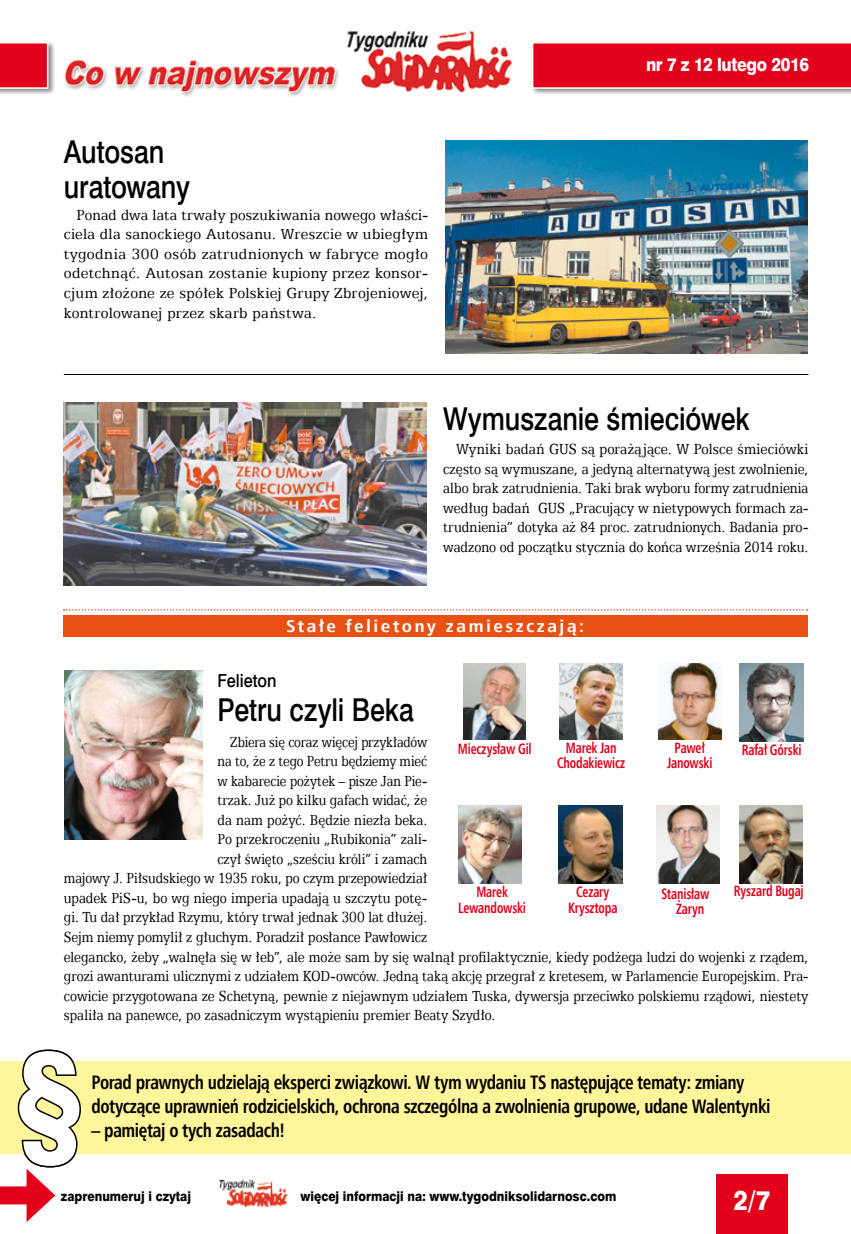
<style>
.page{position:relative;width:851px;height:1234px;background:#fff}
.page>*{position:absolute;margin:0;border:0;box-sizing:border-box;transform-origin:0 0}
.t1{font:31.5px/34.5px "Swis 721 Md EU";letter-spacing:-.005em;color:#000;scale:.85 1}
.t2{font:27px "Swis 721 Hv EU";color:#fff;scale:.9 1}
.t3{font:700 21px/24px "Humnst 777 Cn EU";letter-spacing:.01em;color:#000;text-align:justify;scale:.83 1}
.t4{font:700 19.5px/24px "Humnst 777 Cn EU";letter-spacing:-.02em;color:#000;scale:.91 1}
.t5{font:18.3px "Swis 721 Hv EU";letter-spacing:-.02em;color:#fff;scale:.9 1}
.t6{font:18px "Swis 721 Md EU";letter-spacing:-.005em;color:#000;scale:.9 1}
.t7{font:700 17.1px "Humnst 777 Cn EU";letter-spacing:.12em;color:#fff;scale:1.16 1}
.t8{font:16.5px "Egyptian 505 EU";color:#000;scale:.84 1}
.t9{font:16.5px/19.5px "Egyptian 505 EU";color:#000;text-align:justify;scale:.88 1}
.t10{font:16.5px "Egyptian 505 EU";color:#000;scale:.83 1}
.t11{font:16.5px/19.5px "Egyptian 505 EU";color:#000;text-align:justify;scale:.91 1}
.t12{font:16.5px "Egyptian 505 EU";color:#000;scale:.85 1}
.t13{font:16.5px "Egyptian 505 EU";color:#000;scale:.81 1}
.t14{font:16.5px "Egyptian 505 EU";color:#000;scale:.82 1}
.t15{font:700 15px/15px "Humnst 777 Cn EU";letter-spacing:-.01em;color:#e2001a;text-align:center;scale:.83 1}
.t16{font:13.5px "Swis 721 Hv EU";color:#000;scale:.9 1}
</style>
<div class="page">
<div style="left:716px;top:1174px;width:72px;height:59px;background:#e2001a"></div>
<img style="left:219px;top:1179px;width:69px;height:27px">
<div style="left:0;top:1186px;width:38px;height:18px;background:#e2001a"></div>
<div style="left:0;top:1060px;width:850px;height:92px;background:#fff59b"></div>
<svg style="left:17px;top:1049px;width:65px;height:172px"></svg>
<svg style="left:64px;top:609px;width:743px;height:1px"></svg>
<div style="left:63px;top:614px;width:744px;height:22px;background:#e85113"></div>
<img style="left:64px;top:31px;width:448px;height:65px">
<div style="left:530px;top:41px;width:320px;height:54px;background:#000;opacity:.45"></div>
<svg style="left:531px;top:42px;width:319px;height:47px;background:#e3122a"></svg>
<div style="left:0;top:41px;width:55px;height:54px;background:#000;opacity:.45"></div>
<svg style="left:0;top:42px;width:48px;height:47px;background:#e4162d"></svg>
<img style="left:656px;top:805px;width:63px;height:78px">
<img style="left:558px;top:805px;width:64px;height:78px">
<img style="left:458px;top:805px;width:63px;height:78px">
<img style="left:559px;top:663px;width:63px;height:76px">
<img style="left:445px;top:140px;width:362px;height:213px">
<img style="left:64px;top:402px;width:362px;height:183px">
<hr style="left:64px;top:374px;width:744px;height:1px;background:#000">
<img style="left:739px;top:663px;width:64px;height:78px">
<img style="left:739px;top:805px;width:63px;height:77px">
<img style="left:463px;top:663px;width:62px;height:76px">
<img style="left:658px;top:663px;width:63px;height:76px">
<img style="left:65px;top:670px;width:137px;height:169px">
<h1 class="t1" style="left:64px;top:136px;width:150px">Autosan uratowany</h1>
<p class="t11" style="left:64px;top:205px;width:402px;text-indent:13px">Ponad dwa lata trwały poszukiwania nowego właści&shy;ciela dla sanockiego Autosanu. Wreszcie w ubiegłym tygodnia 300 osób zatrudnionych w fabryce mogło odetchnąć. Autosan zostanie kupiony przez konsor&shy;cjum złożone ze spółek Polskiej Grupy Zbrojeniowej, kontrolowanej przez skarb państwa.</p>
<p class="t5" style="left:646px;top:53px;width:183px">nr 7 z 12 lutego 2016</p>
<h1 class="t1" style="left:443px;top:403px;width:362px">Wymuszanie śmieciówek</h1>
<p class="t9" style="left:443px;top:439px;width:416px;text-indent:13px">Wyniki badań GUS są porażąjące. W Polsce śmieciówki często są wymuszane, a jedyną alternatywą jest zwolnienie, albo brak zatrudnienia. Taki brak wyboru formy zatrudnienia według badań GUS „Pracujący w nietypowych formach za&shy;trudnienia” dotyka aż 84 proc. zatrudnionych. Badania pro&shy;wadzono od początku stycznia do końca września 2014 roku.</p>
<p class="t7" style="left:286px;top:614px;width:258px">Stałe felietony zamieszczają:</p>
<p class="t6" style="left:217px;top:669px;width:67px">Felieton</p>
<h1 class="t1" style="left:217px;top:694px;width:232px">Petru czyli Beka</h1>
<p class="t13" style="left:230px;top:732px;width:244px">Zbiera się coraz więcej przykładów</p>
<p class="t13" style="left:217px;top:751px;width:260px">na to, że z tego Petru będziemy mieć</p>
<p class="t14" style="left:217px;top:771px;width:257px">w kabarecie pożytek – pisze Jan Pie-</p>
<p class="t10" style="left:217px;top:790px;width:254px">trzak. Już po kilku gafach widać, że</p>
<p class="t12" style="left:217px;top:810px;width:248px">da nam pożyć. Będzie niezła beka.</p>
<p class="t8" style="left:217px;top:829px;width:251px">Po przekroczeniu „Rubikonia” zali-</p>
<p class="t10" style="left:217px;top:849px;width:254px">czył święto „sześciu króli” i zamach</p>
<p class="t10" style="left:64px;top:868px;width:439px">majowy J. Piłsudskiego w 1935 roku, po czym przepowiedział</p>
<p class="t12" style="left:64px;top:888px;width:429px">upadek PiS-u, bo wg niego imperia upadają u szczytu potę-</p>
<p class="t10" style="left:64px;top:907px;width:439px">gi. Tu dał przykład Rzymu, który trwał jednak 300 lat dłużej.</p>
<p class="t8" style="left:64px;top:927px;width:434px">Sejm niemy pomylił z głuchym. Poradził posłance Pawłowicz</p>
<p class="t8" style="left:64px;top:946px;width:887px">elegancko, żeby „walnęła się w łeb”, ale może sam by się walnął profilaktycznie, kiedy podżega ludzi do wojenki z rządem,</p>
<p class="t10" style="left:64px;top:966px;width:898px">grozi awanturami ulicznymi z udziałem KOD-owców. Jedną taką akcję przegrał z kretesem, w Parlamencie Europejskim. Pra-</p>
<p class="t8" style="left:64px;top:985px;width:887px">cowicie przygotowana ze Schetyną, pewnie z niejawnym udziałem Tuska, dywersja przeciwko polskiemu rządowi, niestety</p>
<p class="t8" style="left:64px;top:1005px;width:515px">spaliła na panewce, po zasadniczym wystąpieniu premier Beaty Szydło.</p>
<p class="t15" style="left:458px;top:741px;width:90px">Mieczysław Gil</p>
<p class="t15" style="left:667px;top:740px;width:56px">Paweł<br>Janowski</p>
<p class="t15" style="left:557px;top:740px;width:84px">Marek Jan<br>Chodakiewicz</p>
<p class="t15" style="left:741px;top:742px;width:73px">Rafał Górski</p>
<p class="t15" style="left:733px;top:883px;width:85px">Ryszard Bugaj</p>
<p class="t15" style="left:458px;top:884px;width:83px">Marek<br>Lewandowski</p>
<p class="t15" style="left:568px;top:884px;width:61px">Cezary<br>Krysztopa</p>
<p class="t15" style="left:676px;top:886px;width:42px;text-align:left;text-indent:-14px">Stanisław<br>Żaryn</p>
<p class="t3" style="left:96px;top:1069px;width:761px">Porad prawnych udzielają eksperci związkowi. W tym wydaniu TS następujące tematy: międzyzakładowa komisja koordynacyjna (MKK), prawo do zasiłku przedemerytalnego a dochód z wynajmu</p>
<p class="t4" style="left:91px;top:1069px;width:747px">Porad prawnych udzielają eksperci związkowi. W tym wydaniu TS następujące tematy: zmiany dotyczące uprawnień rodzicielskich, ochrona szczególna a zwolnienia grupowe, udane Walentynki</p>
<p class="t4" style="left:91px;top:1117px;width:214px">– pamiętaj o tych zasadach!</p>
<p class="t16" style="left:61px;top:1187px;width:146px">zaprenumeruj i czytaj</p>
<p class="t16" style="left:300px;top:1187px;width:352px">więcej informacji na: www.tygodniksolidarnosc.com</p>
<h2 class="t2" style="left:733px;top:1183px;width:42px">2/7</h2>
</div>
